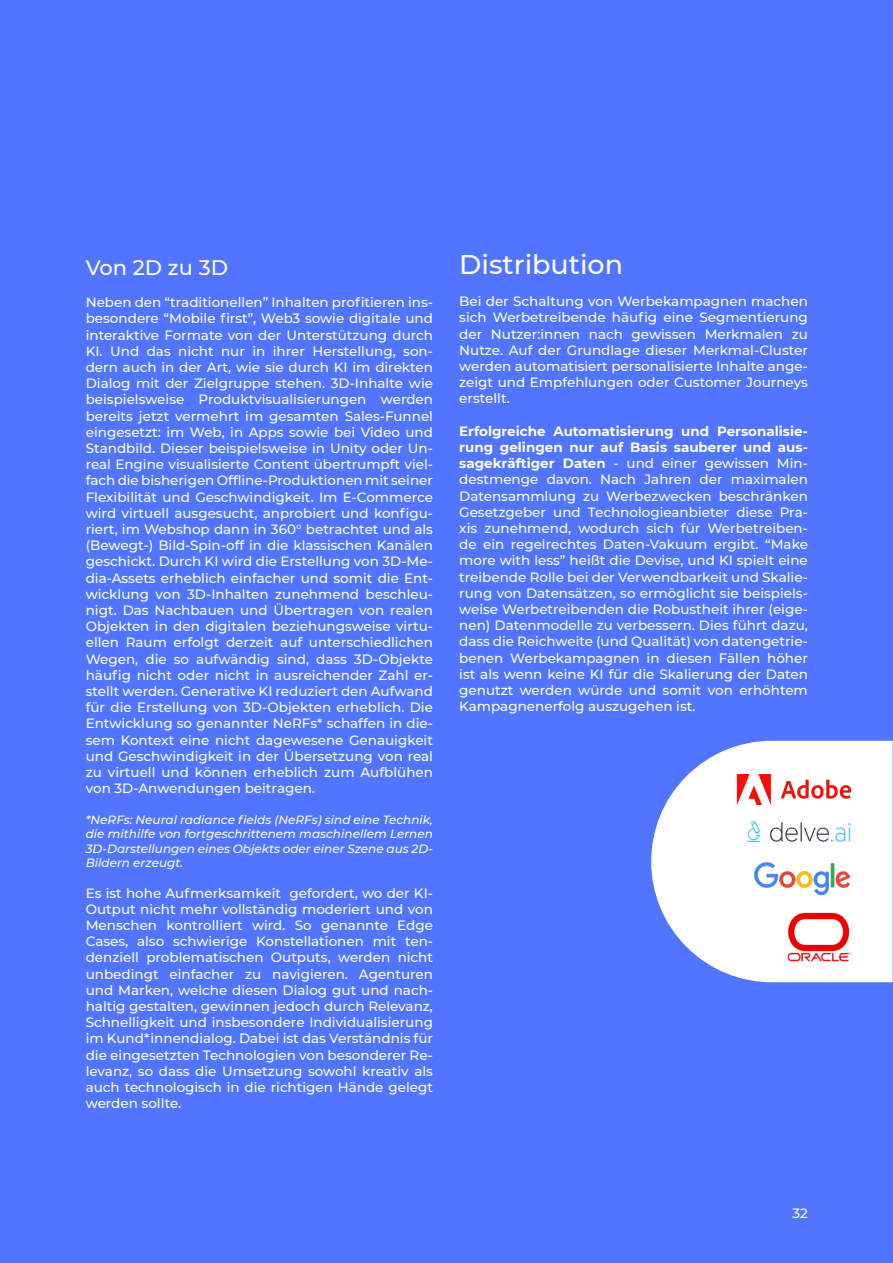
<style>
.page{position:relative;width:893px;height:1263px;background:#5275ff}
.page>*{position:absolute;margin:0;border:0;box-sizing:border-box;transform-origin:0 0}
.t1{font:500 27px "Montserrat";color:#fff}
.t2{font:500 21px "Montserrat";color:#fff}
.t3{font:500 13.5px/16.2px "Montserrat";color:#fff;text-align:justify}
.t4{font:italic 500 12px/14.4px "Montserrat";color:#fff;text-align:justify}
.s1{font-weight:700}
</style>
<div class="page">
<svg style="left:651px;top:741px;width:242px;height:241px;background:#e4e9fe"></svg>
<img style="left:736px;top:774px;width:115px;height:30px">
<img style="left:776px;top:912px;width:88px;height:49px">
<img style="left:747px;top:820px;width:105px;height:26px">
<img style="left:754px;top:863px;width:97px;height:32px">
<p class="t2" style="left:86px;top:253px;width:144px">Von 2D zu 3D</p>
<p class="t3" style="left:86px;top:294px;width:349px">Neben den “traditionellen” Inhalten profitieren ins&shy;besondere “Mobile first”, Web3 sowie digitale und interaktive Formate von der Unterstützung durch KI. Und das nicht nur in ihrer Herstellung, son&shy;dern auch in der Art, wie sie durch KI im direkten Dialog mit der Zielgruppe stehen. 3D-Inhalte wie beispielsweise Produktvisualisierungen werden bereits jetzt vermehrt im gesamten Sales-Funnel eingesetzt: im Web, in Apps sowie bei Video und Standbild. Dieser beispielsweise in Unity oder Un&shy;real Engine visualisierte Content übertrumpft viel&shy;fach die bisherigen Offline-Produktionen mit seiner Flexibilität und Geschwindigkeit. Im E-Commerce wird virtuell ausgesucht, anprobiert und konfigu&shy;riert, im Webshop dann in 360° betrachtet und als (Bewegt-) Bild-Spin-off in die klassischen Kanälen geschickt. Durch KI wird die Erstellung von 3D-Me&shy;dia-Assets erheblich einfacher und somit die Ent&shy;wicklung von 3D-Inhalten zunehmend beschleu&shy;nigt. Das Nachbauen und Übertragen von realen Objekten in den digitalen beziehungsweise virtu&shy;ellen Raum erfolgt derzeit auf unterschiedlichen Wegen, die so aufwändig sind, dass 3D-Objekte häufig nicht oder nicht in ausreichender Zahl er&shy;stellt werden. Generative KI reduziert den Aufwand für die Erstellung von 3D-Objekten erheblich. Die Entwicklung so genannter NeRFs* schaffen in die&shy;sem Kontext eine nicht dagewesene Genauigkeit und Geschwindigkeit in der Übersetzung von real zu virtuell und können erheblich zum Aufblühen von 3D-Anwendungen beitragen.</p>
<p class="t4" style="left:86px;top:812px;width:349px">*NeRFs: Neural radiance fields (NeRFs) sind eine Technik, die mithilfe von fortgeschrittenem maschinellem Lernen 3D-Darstellungen eines Objekts oder einer Szene aus 2D-Bildern erzeugt.</p>
<p class="t3" style="left:86px;top:884px;width:349px">Es ist hohe Aufmerksamkeit gefordert, wo der KI-Output nicht mehr vollständig moderiert und von Menschen kontrolliert wird. So genannte Edge Cases, also schwierige Konstellationen mit ten&shy;denziell problematischen Outputs, werden nicht unbedingt einfacher zu navigieren. Agenturen und Marken, welche diesen Dialog gut und nach&shy;haltig gestalten, gewinnen jedoch durch Relevanz, Schnelligkeit und insbesondere Individualisierung im Kund*innendialog. Dabei ist das Verständnis für die eingesetzten Technologien von besonderer Re&shy;levanz, so dass die Umsetzung sowohl kreativ als auch technologisch in die richtigen Hände gelegt werden sollte.</p>
<p class="t1" style="left:459px;top:245px;width:165px">Distribution</p>
<p class="t3" style="left:459px;top:293px;width:350px">Bei der Schaltung von Werbekampagnen machen sich Werbetreibende häufig eine Segmentierung der Nutzer:innen nach gewissen Merkmalen zu Nutze. Auf der Grundlage dieser Merkmal-Cluster werden automatisiert personalisierte Inhalte ange&shy;zeigt und Empfehlungen oder Customer Journeys erstellt.</p>
<p class="t3" style="left:459px;top:422px;width:350px"><span class="s1">Erfolgreiche Automatisierung und Personalisie&shy;rung gelingen nur auf Basis sauberer und aus&shy;sagekräftiger Daten</span> - und einer gewissen Min&shy;destmenge davon. Nach Jahren der maximalen Datensammlung zu Werbezwecken beschränken Gesetzgeber und Technologieanbieter diese Pra&shy;xis zunehmend, wodurch sich für Werbetreiben&shy;de ein regelrechtes Daten-Vakuum ergibt. “Make more with less” heißt die Devise, und KI spielt eine treibende Rolle bei der Verwendbarkeit und Skalie&shy;rung von Datensätzen, so ermöglicht sie beispiels&shy;weise Werbetreibenden die Robustheit ihrer (eige&shy;nen) Datenmodelle zu verbessern. Dies führt dazu, dass die Reichweite (und Qualität) von datengetrie&shy;benen Werbekampagnen in diesen Fällen höher ist als wenn keine KI für die Skalierung der Daten genutzt werden würde und somit von erhöhtem Kampagnenerfolg auszugehen ist.</p>
<p class="t3" style="left:792px;top:1204px;width:17px">32</p>
</div>
